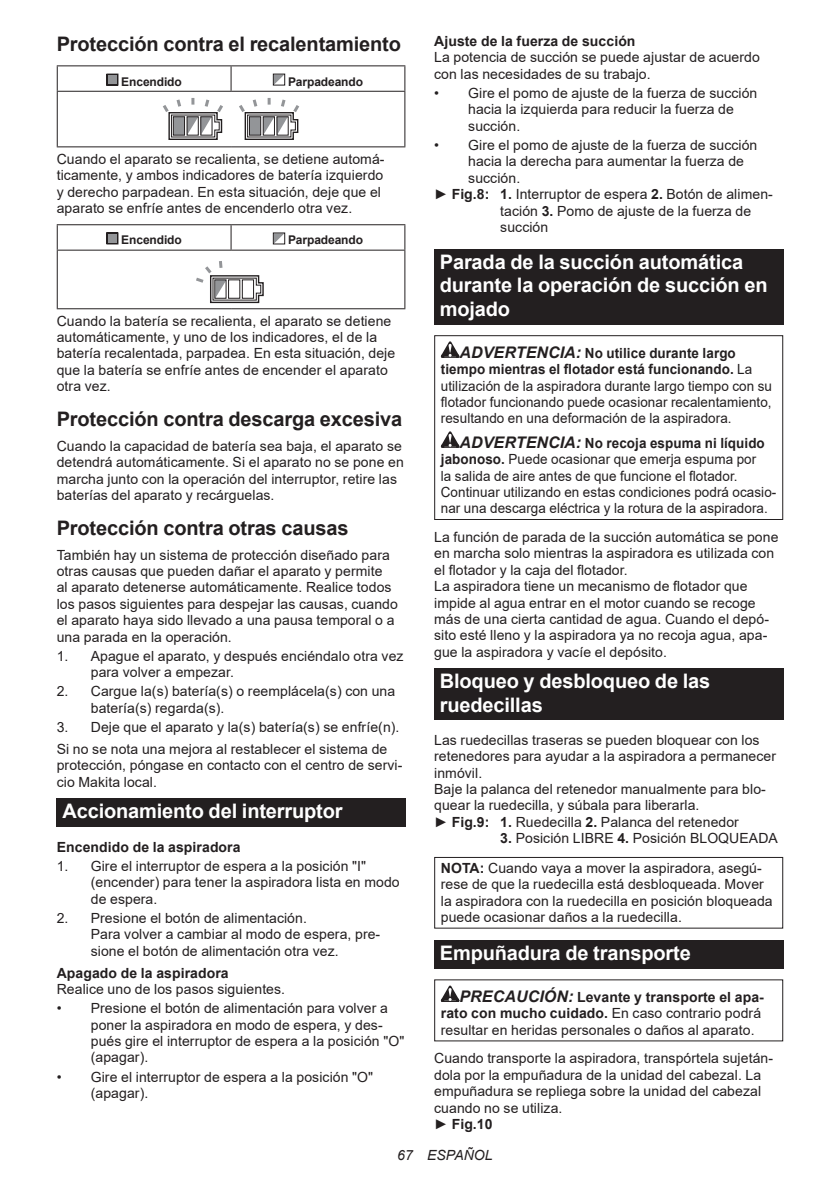
<style>
.page{position:relative;width:840px;height:1191px;background:#fff}
.page>*{position:absolute;margin:0;border:0;box-sizing:border-box;transform-origin:0 0}
.t1{font:700 20px/23.4px "Arial";letter-spacing:-.01em;color:#fff}
.t2{font:700 20px "Arial";letter-spacing:-.01em;color:#231f20}
.t3{font:14px/16.4px "Arial";letter-spacing:.005em;color:#231f20}
.t4{font:14px/16.4px "Arial";letter-spacing:.005em;color:#231f20;scale:.96 1}
.t5{font:700 14px "Arial";letter-spacing:.005em;color:#231f20}
.t6{font:italic 14px "Arial";letter-spacing:.005em;color:#231f20}
.t7{font:700 12px "Arial";letter-spacing:-.01em;color:#231f20}
.s1{font-weight:700}
.s2{font-weight:700;font-style:italic;font-size:16px}
</style>
<div class="page">
<hr style="left:57px;top:65px;width:174px;height:1px;background:#231f20">
<svg style="left:57px;top:66px;width:1px;height:25px"></svg>
<hr style="left:231px;top:65px;width:174px;height:1px;background:#231f20">
<svg style="left:230px;top:66px;width:1px;height:25px"></svg>
<svg style="left:404px;top:66px;width:1px;height:25px"></svg>
<hr style="left:57px;top:91px;width:174px;height:1px;background:#231f20">
<hr style="left:57px;top:92px;width:1px;height:54px;background:#231f20">
<hr style="left:231px;top:91px;width:174px;height:1px;background:#231f20">
<hr style="left:404px;top:92px;width:1px;height:54px;background:#231f20">
<hr style="left:57px;top:146px;width:174px;height:1px;background:#231f20">
<hr style="left:231px;top:146px;width:174px;height:1px;background:#231f20">
<svg style="left:109px;top:76px;width:7px;height:7px"></svg>
<div style="left:106px;top:74px;width:12px;height:12px;border:1px solid #231f20"></div>
<svg style="left:275px;top:76px;width:8px;height:8px"></svg>
<div style="left:273px;top:74px;width:12px;height:12px;border:1px solid #231f20"></div>
<svg style="left:163px;top:98px;width:60px;height:42px"></svg>
<svg style="left:239px;top:98px;width:60px;height:42px"></svg>
<hr style="left:57px;top:224px;width:174px;height:1px;background:#231f20">
<svg style="left:57px;top:225px;width:1px;height:25px"></svg>
<hr style="left:231px;top:224px;width:174px;height:1px;background:#231f20">
<svg style="left:230px;top:225px;width:1px;height:25px"></svg>
<svg style="left:404px;top:225px;width:1px;height:25px"></svg>
<hr style="left:57px;top:250px;width:174px;height:1px;background:#231f20">
<hr style="left:57px;top:251px;width:1px;height:57px;background:#231f20">
<hr style="left:231px;top:250px;width:174px;height:1px;background:#231f20">
<hr style="left:404px;top:251px;width:1px;height:57px;background:#231f20">
<hr style="left:57px;top:308px;width:174px;height:1px;background:#231f20">
<hr style="left:231px;top:308px;width:174px;height:1px;background:#231f20">
<svg style="left:109px;top:235px;width:7px;height:7px"></svg>
<div style="left:106px;top:232px;width:12px;height:12px;border:1px solid #231f20"></div>
<svg style="left:275px;top:234px;width:8px;height:8px"></svg>
<div style="left:273px;top:232px;width:12px;height:12px;border:1px solid #231f20"></div>
<svg style="left:196px;top:261px;width:68px;height:42px"></svg>
<div style="left:57px;top:798px;width:348px;height:28px;background:#231f20"></div>
<div style="left:434px;top:249px;width:348px;height:75px;background:#231f20"></div>
<svg style="left:440px;top:341px;width:19px;height:17px"></svg>
<svg style="left:440px;top:431px;width:19px;height:17px"></svg>
<div style="left:434px;top:335px;width:348px;height:185px;border:1px solid #231f20"></div>
<div style="left:434px;top:668px;width:348px;height:52px;background:#231f20"></div>
<div style="left:434px;top:857px;width:348px;height:71px;border:1px solid #231f20"></div>
<div style="left:434px;top:940px;width:348px;height:28px;background:#231f20"></div>
<svg style="left:440px;top:985px;width:19px;height:17px"></svg>
<h1 class="t2" style="left:57px;top:30px;width:345px">Protección contra el recalentamiento</h1>
<p class="t7" style="left:121px;top:73px;width:62px">Encendido</p>
<p class="t7" style="left:288px;top:73px;width:77px">Parpadeando</p>
<p class="t3" style="left:57px;top:150px;width:329px">Cuando el aparato se recalienta, se detiene automá&shy;ticamente, y ambos indicadores de batería izquierdo y derecho parpadean. En esta situación, deje que el aparato se enfríe antes de encenderlo otra vez.</p>
<p class="t7" style="left:121px;top:232px;width:62px">Encendido</p>
<p class="t7" style="left:288px;top:232px;width:77px">Parpadeando</p>
<p class="t3" style="left:57px;top:312px;width:340px">Cuando la batería se recalienta, el aparato se detiene automáticamente, y uno de los indicadores, el de la batería recalentada, parpadea. En esta situación, deje que la batería se enfríe antes de encender el aparato otra vez.</p>
<h1 class="t2" style="left:57px;top:405px;width:347px">Protección contra descarga excesiva</h1>
<p class="t3" style="left:57px;top:437px;width:348px">Cuando la capacidad de batería sea baja, el aparato se detendrá automáticamente. Si el aparato no se pone en marcha junto con la operación del interruptor, retire las baterías del aparato y recárguelas.</p>
<h1 class="t2" style="left:57px;top:513px;width:293px">Protección contra otras causas</h1>
<p class="t3" style="left:57px;top:546px;width:342px">También hay un sistema de protección diseñado para otras causas que pueden dañar el aparato y permite<br>al aparato detenerse automáticamente. Realice todos los pasos siguientes para despejar las causas, cuando el aparato haya sido llevado a una pausa temporal o a una parada en la operación.</p>
<p class="t3" style="left:91px;top:647px;width:314px;text-indent:-34px">1. Apague el aparato, y después enciéndalo otra vez para volver a empezar.</p>
<p class="t3" style="left:91px;top:683px;width:306px;text-indent:-34px">2. Cargue la(s) batería(s) o reemplácela(s) con una batería(s) regarda(s).</p>
<p class="t3" style="left:57px;top:716px;width:344px;line-height:22px">3. Deje que el aparato y la(s) batería(s) se enfríe(n).<br>Si no se nota una mejora al restablecer el sistema de</p>
<p class="t3" style="left:57px;top:757px;width:347px">protección, póngase en contacto con el centro de servi&shy;cio Makita local.</p>
<h1 class="t1" style="left:62px;top:799px;width:281px">Accionamiento del interruptor</h1>
<p class="t5" style="left:57px;top:836px;width:185px">Encendido de la aspiradora</p>
<p class="t3" style="left:91px;top:857px;width:310px;text-indent:-34px">1. Gire el interruptor de espera a la posición "I" (encender) para tener la aspiradora lista en modo de espera.</p>
<p class="t3" style="left:91px;top:909px;width:291px;text-indent:-34px">2. Presione el botón de alimentación.<br>Para volver a cambiar al modo de espera, pre&shy;sione el botón de alimentación otra vez.</p>
<p class="t5" style="left:57px;top:962px;width:173px">Apagado de la aspiradora</p>
<p class="t3" style="left:57px;top:980px;width:230px">Realice uno de los pasos siguientes.</p>
<p class="t3" style="left:91px;top:1000px;width:315px;text-indent:-34px">• Presione el botón de alimentación para volver a poner la aspiradora en modo de espera, y des&shy;pués gire el interruptor de espera a la posición "O" (apagar).</p>
<p class="t3" style="left:91px;top:1068px;width:284px;text-indent:-34px">• Gire el interruptor de espera a la posición "O" (apagar).</p>
<p class="t5" style="left:434px;top:31px;width:203px">Ajuste de la fuerza de succión</p>
<p class="t3" style="left:434px;top:49px;width:327px">La potencia de succión se puede ajustar de acuerdo con las necesidades de su trabajo.</p>
<p class="t3" style="left:468px;top:85px;width:290px;text-indent:-34px">• Gire el pomo de ajuste de la fuerza de succión hacia la izquierda para reducir la fuerza de succión.</p>
<p class="t3" style="left:434px;top:137px;width:324px">• Gire el pomo de ajuste de la fuerza de succión</p>
<p class="t3" style="left:468px;top:153px;width:277px">hacia la derecha para aumentar la fuerza de</p>
<p class="t3" style="left:468px;top:170px;width:53px">succión.</p>
<p class="t3" style="left:434px;top:186px;width:340px">► <span class="s1">Fig.8: 1.</span> Interruptor de espera <span class="s1">2.</span> Botón de alimen-</p>
<p class="t3" style="left:500px;top:202px;width:252px">tación <span class="s1">3.</span> Pomo de ajuste de la fuerza de</p>
<p class="t3" style="left:500px;top:219px;width:49px">succión</p>
<h1 class="t1" style="left:439px;top:250px;width:329px">Parada de la succión automática durante la operación de succión en mojado</h1>
<p class="t4" style="left:440px;top:344px;width:346px;text-indent:19px"><span class="s2">ADVERTENCIA:</span> <span class="s1">No utilice durante largo tiempo mientras el flotador está funcionando.</span> La utilización de la aspiradora durante largo tiempo con su flotador funcionando puede ocasionar recalentamiento, resultando en una deformación de la aspiradora.</p>
<p class="t4" style="left:440px;top:434px;width:350px;text-indent:19px"><span class="s2">ADVERTENCIA:</span> <span class="s1">No recoja espuma ni líquido jabonoso.</span> Puede ocasionar que emerja espuma por<br>la salida de aire antes de que funcione el flotador.<br>Continuar utilizando en estas condiciones podrá ocasio&shy;nar una descarga eléctrica y la rotura de la aspiradora.</p>
<p class="t3" style="left:434px;top:529px;width:345px">La función de parada de la succión automática se pone en marcha solo mientras la aspiradora es utilizada con el flotador y la caja del flotador.<br>La aspiradora tiene un mecanismo de flotador que impide al agua entrar en el motor cuando se recoge más de una cierta cantidad de agua. Cuando el depó&shy;sito esté lleno y la aspiradora ya no recoja agua, apa&shy;gue la aspiradora y vacíe el depósito.</p>
<h1 class="t1" style="left:439px;top:669px;width:272px">Bloqueo y desbloqueo de las ruedecillas</h1>
<p class="t3" style="left:434px;top:731px;width:343px">Las ruedecillas traseras se pueden bloquear con los retenedores para ayudar a la aspiradora a permanecer inmóvil.<br>Baje la palanca del retenedor manualmente para blo&shy;quear la ruedecilla, y súbala para liberarla.<br>► <span class="s1">Fig.9: 1.</span> Ruedecilla <span class="s1">2.</span> Palanca del retenedor</p>
<p class="t3" style="left:440px;top:823px;width:338px;line-height:29.6px;text-indent:59px"><span class="s1">3.</span> Posición LIBRE <span class="s1">4.</span> Posición BLOQUEADA<br><span class="s1">NOTA:</span> Cuando vaya a mover la aspiradora, asegú-</p>
<p class="t3" style="left:440px;top:876px;width:333px">rese de que la ruedecilla está desbloqueada. Mover la aspiradora con la ruedecilla en posición bloqueada puede ocasionar daños a la ruedecilla.</p>
<h1 class="t1" style="left:439px;top:941px;width:252px">Empuñadura de transporte</h1>
<p class="t3" style="left:440px;top:988px;width:324px;text-indent:19px"><span class="s2">PRECAUCIÓN:</span> <span class="s1">Levante y transporte el apa&shy;rato con mucho cuidado.</span> En caso contrario podrá resultar en heridas personales o daños al aparato.</p>
<p class="t3" style="left:434px;top:1050px;width:340px">Cuando transporte la aspiradora, transpórtela sujetán&shy;dola por la empuñadura de la unidad del cabezal. La empuñadura se repliega sobre la unidad del cabezal cuando no se utiliza.<br>► <span class="s1">Fig.10</span></p>
<p class="t6" style="left:397px;top:1146px;width:97px">67 ESPAÑOL</p>
</div>
